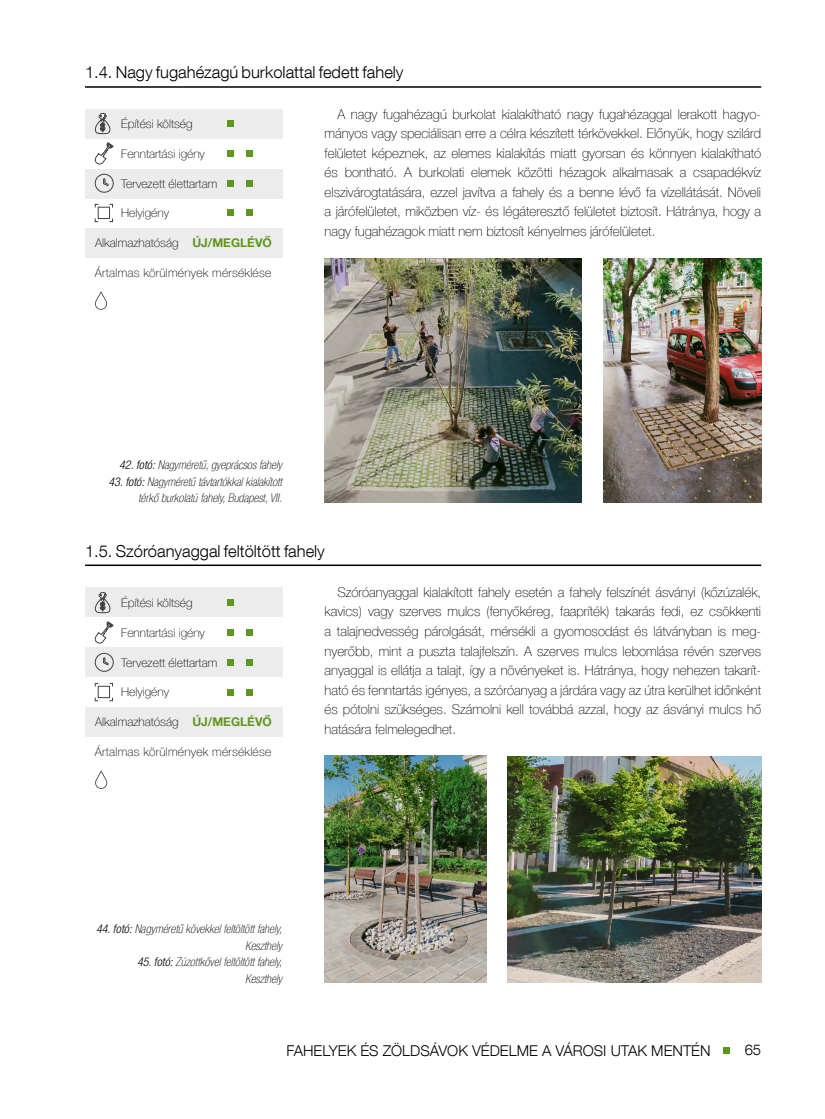
<style>
.page{position:relative;width:825px;height:1119px;background:#fff}
.page>*{position:absolute;margin:0;border:0;box-sizing:border-box;transform-origin:0 0}
.t1{font:300 16.5px "Helvetica Neue LT Com";color:#000}
.t2{font:300 14.85px "Helvetica Neue LT Com";color:#000}
.t3{font:100 13.5px/19.5px "Helvetica Neue LT Com";color:#000;text-align:justify}
.t4{font:italic 100 condensed 12px/16.5px "Helvetica Neue LT Com";color:#000;text-align:right}
.t5{font:100 12px "Helvetica Neue LT Com";color:#000}
.t6{font:100 12px "Helvetica Neue LT Com";letter-spacing:.02em;color:#000}
.s1{font-weight:700;color:#5e961f}
.s2{font-weight:300}
</style>
<div class="page">
<hr style="left:85px;top:564px;width:676px;height:2px;background:#000">
<svg style="left:95px;top:770px;width:12px;height:19px"></svg>
<div style="left:85px;top:587px;width:197px;height:30px;background:#ececec"></div>
<div style="left:85px;top:647px;width:197px;height:29px;background:#ececec"></div>
<div style="left:85px;top:706px;width:197px;height:30px;background:#ececec"></div>
<svg style="left:228px;top:599px;width:6px;height:6px"></svg>
<svg style="left:94px;top:592px;width:17px;height:21px"></svg>
<svg style="left:228px;top:659px;width:6px;height:6px"></svg>
<svg style="left:247px;top:659px;width:6px;height:6px"></svg>
<svg style="left:95px;top:652px;width:19px;height:19px"></svg>
<svg style="left:228px;top:629px;width:6px;height:6px"></svg>
<svg style="left:247px;top:629px;width:6px;height:6px"></svg>
<svg style="left:94px;top:621px;width:20px;height:22px"></svg>
<svg style="left:228px;top:689px;width:6px;height:6px"></svg>
<svg style="left:247px;top:689px;width:6px;height:6px"></svg>
<div style="left:98px;top:686px;width:12px;height:11px;border:1px solid #404142"></div>
<svg style="left:109px;top:682px;width:4px;height:5px"></svg>
<img style="left:325px;top:258px;width:257px;height:244px">
<hr style="left:85px;top:86px;width:676px;height:2px;background:#000">
<svg style="left:95px;top:291px;width:12px;height:19px"></svg>
<div style="left:85px;top:109px;width:197px;height:30px;background:#ececec"></div>
<div style="left:85px;top:169px;width:197px;height:29px;background:#ececec"></div>
<div style="left:85px;top:228px;width:197px;height:30px;background:#ececec"></div>
<div style="left:228px;top:120px;width:6px;height:7px;background:#5e961f"></div>
<svg style="left:94px;top:113px;width:17px;height:21px"></svg>
<svg style="left:228px;top:180px;width:6px;height:6px"></svg>
<svg style="left:247px;top:180px;width:6px;height:6px"></svg>
<svg style="left:95px;top:174px;width:19px;height:18px"></svg>
<svg style="left:228px;top:150px;width:6px;height:6px"></svg>
<svg style="left:247px;top:150px;width:6px;height:6px"></svg>
<svg style="left:94px;top:142px;width:20px;height:23px"></svg>
<svg style="left:228px;top:210px;width:6px;height:6px"></svg>
<svg style="left:247px;top:210px;width:6px;height:6px"></svg>
<div style="left:98px;top:207px;width:12px;height:12px;border:1px solid #404142"></div>
<img style="left:603px;top:258px;width:158px;height:244px">
<img style="left:508px;top:756px;width:253px;height:226px">
<img style="left:325px;top:755px;width:161px;height:227px">
<div style="left:723px;top:1046px;width:6px;height:7px;background:#5e961f"></div>
<p class="t1" style="left:85px;top:62px;width:320px">1.4. Nagy fugahézagú burkolattal fedett fahely</p>
<p class="t5" style="left:121px;top:116px;width:73px">Építési költség</p>
<p class="t5" style="left:121px;top:146px;width:85px">Fenntartási igény</p>
<p class="t5" style="left:121px;top:176px;width:98px">Tervezett élettartam</p>
<p class="t5" style="left:121px;top:206px;width:49px">Helyigény</p>
<p class="t5" style="left:95px;top:236px;width:178px">Alkalmazhatóság <span class="s1">ÚJ/MEGLÉVŐ</span></p>
<p class="t6" style="left:95px;top:265px;width:178px">Ártalmas körülmények mérséklése</p>
<p class="t3" style="left:325px;top:104px;width:438px;text-indent:13px">A nagy fugahézagú burkolat kialakítható nagy fugahézaggal lerakott hagyo&shy;mányos vagy speciálisan erre a célra készített térkövekkel. Előnyük, hogy szilárd felületet képeznek, az elemes kialakítás miatt gyorsan és könnyen kialakítható és bontható. A burkolati elemek közötti hézagok alkalmasak a csapadékvíz elszivárogtatására, ezzel javítva a fahely és a benne lévő fa vízellátását. Növeli a járófelületet, miközben víz- és légáteresztő felületet biztosít. Hátránya, hogy a nagy fugahézagok miatt nem biztosít kényelmes járófelületet.</p>
<p class="t4" style="left:119px;top:456px;width:164px"><span class="s2">42. fotó:</span> Nagyméretű, gyeprácsos fahely</p>
<p class="t4" style="left:108px;top:473px;width:175px"><span class="s2">43. fotó:</span> Nagyméretű távtartókkal kialakított térkő burkolatú fahely, Budapest, VII.</p>
<p class="t1" style="left:85px;top:540px;width:241px">1.5. Szóróanyaggal feltöltött fahely</p>
<p class="t5" style="left:121px;top:595px;width:73px">Építési költség</p>
<p class="t5" style="left:121px;top:625px;width:85px">Fenntartási igény</p>
<p class="t5" style="left:121px;top:655px;width:98px">Tervezett élettartam</p>
<p class="t5" style="left:121px;top:685px;width:49px">Helyigény</p>
<p class="t5" style="left:95px;top:714px;width:178px">Alkalmazhatóság <span class="s1">ÚJ/MEGLÉVŐ</span></p>
<p class="t6" style="left:95px;top:744px;width:178px">Ártalmas körülmények mérséklése</p>
<p class="t3" style="left:325px;top:582px;width:438px;text-indent:13px">Szóróanyaggal kialakított fahely esetén a fahely felszínét ásványi (kőzúzalék, kavics) vagy szerves mulcs (fenyőkéreg, faapríték) takarás fedi, ez csökkenti a talajnedvesség párolgását, mérsékli a gyomosodást és látványban is meg&shy;nyerőbb, mint a puszta talajfelszín. A szerves mulcs lebomlása révén szerves anyaggal is ellátja a talajt, így a növényeket is. Hátránya, hogy nehezen takarít&shy;ható és fenntartás igényes, a szóróanyag a járdára vagy az útra kerülhet időnként és pótolni szükséges. Számolni kell továbbá azzal, hogy az ásványi mulcs hő hatására felmelegedhet.</p>
<p class="t4" style="left:96px;top:920px;width:187px"><span class="s2">44. fotó:</span> Nagyméretű kövekkel feltöltött fahely,<br>Keszthely</p>
<p class="t4" style="left:137px;top:953px;width:147px"><span class="s2">45. fotó:</span> Zúzottkővel feltöltött fahely,<br>Keszthely</p>
<p class="t2" style="left:287px;top:1041px;width:425px">FAHELYEK ÉS ZÖLDSÁVOK VÉDELME A VÁROSI UTAK MENTÉN</p>
<p class="t2" style="left:745px;top:1040px;width:18px">65</p>
</div>
